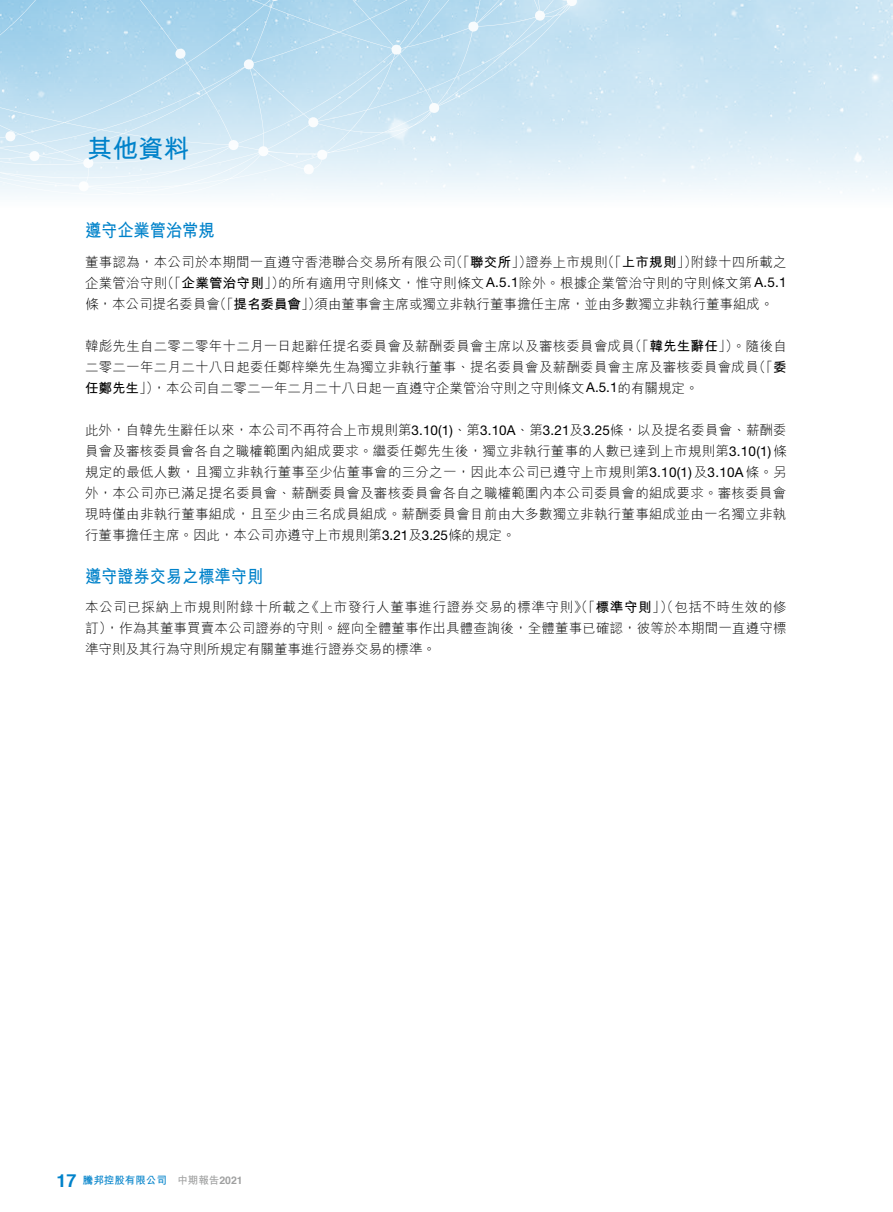
<style>
.page{position:relative;width:893px;height:1212px;background:#fff}
.page>*{position:absolute;margin:0;border:0;box-sizing:border-box;transform-origin:0 0}
.t1{font:700 25.5px "M Hei HK";color:#0082ca}
.t2{font:700 18px "M Hei HK";color:#0082ca;scale:.9 1}
.t3{font:700 18px "Helvetica";color:#0082ca}
.t4{font:300 13.5px/21px "M Hei HK";letter-spacing:.02em;color:#000}
.t5{font:300 13.5px "M Hei HK";color:#000}
.t6{font:300 13.5px "M Hei HK";letter-spacing:.045em;color:#000}
.t7{font:700 13.5px "M Hei HK";color:#000}
.t8{font:700 10.5px "M Hei HK";color:#9fa0a0}
.t9{font:700 10.5px "M Hei HK";color:#0082ca}
.s1{font-weight:700}
.s2{font-family:"Helvetica Neue LT Std";font-weight:400}
.s3{font-weight:300}
.s4{font-family:"Helvetica"}
</style>
<div class="page">
<img style="left:733px;top:0;width:160px;height:193px">
<svg style="left:0;top:0;width:733px;height:195px"></svg>
<h1 class="t1" style="left:87px;top:130px;width:103px">其他資料</h1>
<h2 class="t2" style="left:85px;top:217px;width:145px">遵守企業管治常規</h2>
<p class="t4" style="left:449px;top:251px;width:84px">（「<span class="s1">聯交所</span>」）</p>
<p class="t4" style="left:601px;top:251px;width:98px">（「<span class="s1">上市規則</span>」）</p>
<p class="t4" style="left:691px;top:251px;width:97px">附錄十四所載之</p>
<p class="t4" style="left:278px;top:251px;width:510px;text-indent:-193px">董事認為，本公司於本期間一直遵守香港聯合交易所有限公司<br>的所有適用守則條文，惟守則條文<span class="s2">A.5.1</span>除外。根據企業管治守則的守則條文第<span class="s2">A.5.1</span></p>
<p class="t4" style="left:525px;top:251px;width:84px">證券上市規則</p>
<p class="t7" style="left:161px;top:273px;width:125px"><span class="s3">（「</span>企業管治守則<span class="s3">」）</span></p>
<p class="t4" style="left:85px;top:272px;width:84px">企業管治守則</p>
<p class="t7" style="left:213px;top:294px;width:109px"><span class="s3">（「</span>提名委員會<span class="s3">」）</span></p>
<p class="t5" style="left:85px;top:294px;width:137px">條，本公司提名委員會</p>
<p class="t5" style="left:315px;top:294px;width:460px">須由董事會主席或獨立非執行董事擔任主席，並由多數獨立非執行董事組成。</p>
<p class="t4" style="left:85px;top:335px;width:552px">韓彪先生自二零二零年十二月一日起辭任提名委員會及薪酬委員會主席以及審核委員會成員</p>
<p class="t4" style="left:629px;top:335px;width:160px">（「<span class="s1">韓先生辭任</span>」）。隨後自</p>
<p class="t4" style="left:752px;top:356px;width:36px">（「<span class="s1">委</span></p>
<p class="t4" style="left:85px;top:356px;width:675px;text-align:center">二零二一年二月二十八日起委任鄭梓樂先生為獨立非執行董事、提名委員會及薪酬委員會主席及審核委員會成員，本公司自二零二一年二月二十八日起一直遵守企業管治守則之守則條文<span class="s2">A.5.1</span>的有關規定。</p>
<p class="t7" style="left:85px;top:378px;width:76px">任鄭先生<span class="s3">」）</span></p>
<p class="t4" style="left:85px;top:419px;width:703px;text-align:justify">此外，自韓先生辭任以來，本公司不再符合上市規則第<span class="s2">3.10 1( )</span>、第<span class="s2">3.10A</span>、第<span class="s2">3.21</span>及<span class="s2">3.25</span>條，以及提名委員會、薪酬委員會及審核委員會各自之職權範圍內組成要求。繼委任鄭先生後，獨立非執行董事的人數已達到上市規則第<span class="s2">3.10</span> 條<span class="s2">)1(</span>規定的最低人數，且獨立非執行董事至少佔董事會的三分之一，因此本公司已遵守上市規則第<span class="s2">3.10</span> 及<span class="s2">)1( 3.10A</span>條。另外，本公司亦已滿足提名委員會、薪酬委員會及審核委員會各自之職權範圍內本公司委員會的組成要求。審核委員會現時僅由非執行董事組成，且至少由三名成員組成。薪酬委員會目前由大多數獨立非執行董事組成並由一名獨立非執行董事擔任主席。因此，本公司亦遵守上市規則第<span class="s2">3.21</span>及<span class="s2">3.25</span>條的規定。</p>
<h2 class="t2" style="left:85px;top:563px;width:200px">遵守證券交易之標準守則</h2>
<p class="t6" style="left:306px;top:598px;width:482px">《上市發行人董事進行證券交易的標準守則》（「<span class="s1">標準守則</span>」）（包括不時生效的修</p>
<p class="t4" style="left:85px;top:596px;width:703px">本公司已採納上市規則附錄十所載之<br>訂，）作為其董事買賣本公司證券的守則。經向全體董事作出具體查詢後，全體董事已確認，彼等於本期間一直遵守標準守則及其行為守則所規定有關董事進行證券交易的標準。</p>
<h2 class="t3" style="left:57px;top:1166px;width:22px">17</h2>
<p class="t9" style="left:83px;top:1172px;width:86px">騰邦控股有限公司</p>
<p class="t8" style="left:177px;top:1172px;width:67px">中期報告<span class="s4">2021</span></p>
</div>
